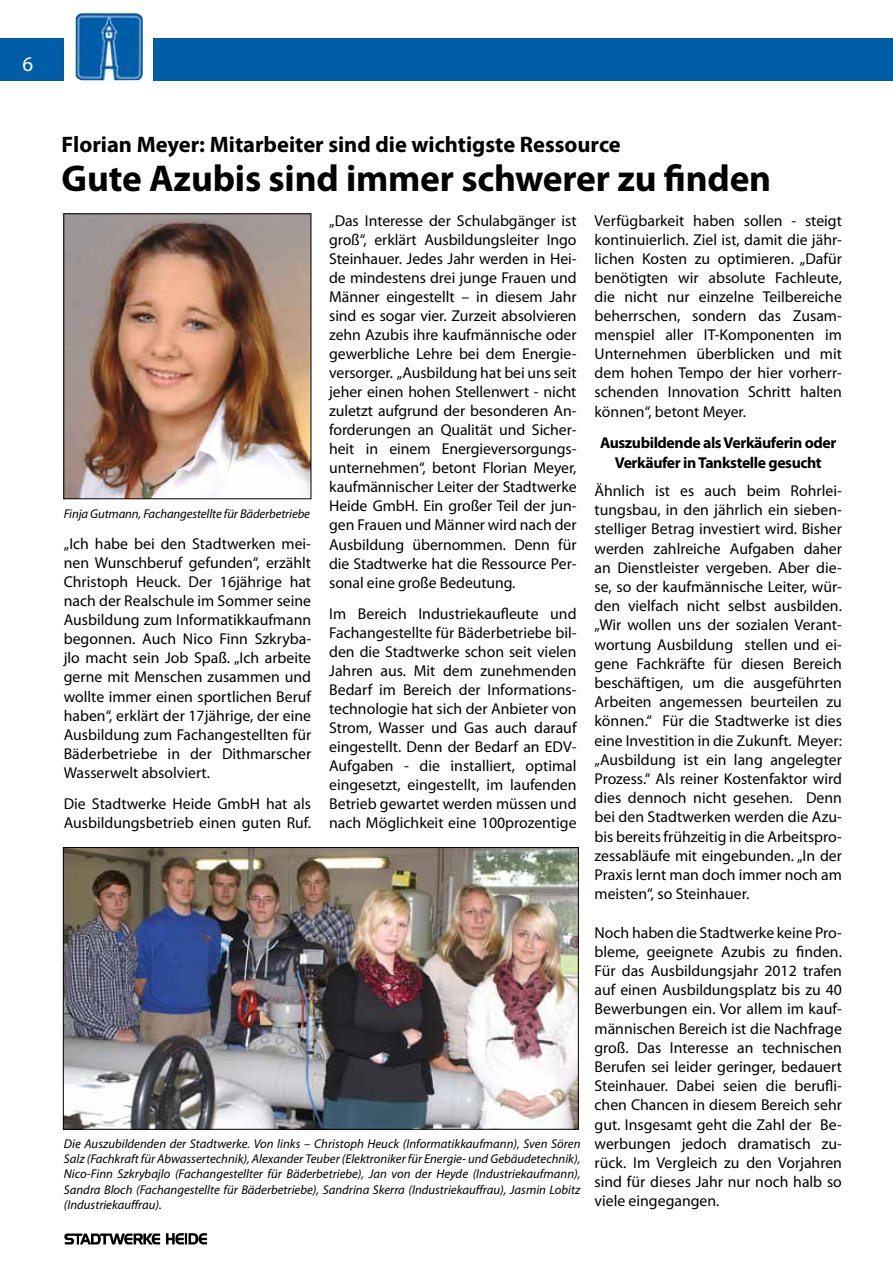
<style>
.page{position:relative;width:893px;height:1263px;background:#fff}
.page>*{position:absolute;margin:0;border:0;box-sizing:border-box;transform-origin:0 0}
.t1{font:700 37.5px "Myriad Pro";letter-spacing:-.005em;color:#000}
.t2{font:700 22.5px "Myriad Pro";color:#000}
.t3{font:21px "Myriad Pro";color:#fff}
.t4{font:15.75px/19px "Myriad Pro";color:#000;text-align:justify}
.t5{font:700 15.75px/19.5px "Myriad Pro";letter-spacing:-.025em;color:#000;text-align:center}
.t6{font:italic 12.75px/15.3px "Myriad Pro";letter-spacing:-.01em;color:#000;text-align:justify}
</style>
<div class="page">
<div style="left:153px;top:38px;width:740px;height:43px;background:#005ea8"></div>
<div style="left:0;top:38px;width:64px;height:43px;background:#005ea8"></div>
<img style="left:76px;top:13px;width:67px;height:67px">
<img style="left:64px;top:1233px;width:144px;height:12px">
<img style="left:66px;top:216px;width:243px;height:281px">
<img style="left:65px;top:849px;width:511px;height:278px">
<div style="left:63px;top:847px;width:515px;height:282px;border:1px solid #000"></div>
<h3 class="t3" style="left:22px;top:51px;width:12px">6</h3>
<h2 class="t2" style="left:62px;top:130px;width:561px">Florian Meyer: Mitarbeiter sind die wichtigste Ressource</h2>
<h1 class="t1" style="left:62px;top:154px;width:711px">Gute Azubis sind immer schwerer zu finden</h1>
<p class="t6" style="left:64px;top:506px;width:248px">Finja Gutmann, Fachangestellte für Bäderbetriebe</p>
<p class="t4" style="left:64px;top:534px;width:249px">„Ich habe bei den Stadtwerken mei&shy;nen Wunschberuf gefunden“, erzählt Christoph Heuck. Der 16jährige hat nach der Realschule im Sommer seine Ausbildung zum Informatikkaufmann begonnen. Auch Nico Finn Szkryba&shy;jlo macht sein Job Spaß. „Ich arbeite gerne mit Menschen zusammen und wollte immer einen sportlichen Beruf haben“, erklärt der 17jährige, der eine Ausbildung zum Fachangestellten für Bäderbetriebe in der Dithmarscher Wasserwelt absolviert.</p>
<p class="t4" style="left:64px;top:794px;width:249px">Die Stadtwerke Heide GmbH hat als<br>Ausbildungsbetrieb einen guten Ruf.</p>
<p class="t4" style="left:329px;top:210px;width:249px">„Das Interesse der Schulabgänger ist groß“, erklärt Ausbildungsleiter Ingo Steinhauer. Jedes Jahr werden in Hei&shy;de mindestens drei junge Frauen und Männer eingestellt – in diesem Jahr sind es sogar vier. Zurzeit absolvieren zehn Azubis ihre kaufmännische oder gewerbliche Lehre bei dem Energie&shy;versorger. „Ausbildung hat bei uns seit jeher einen hohen Stellenwert - nicht zuletzt aufgrund der besonderen An&shy;forderungen an Qualität und Sicher&shy;heit in einem Energieversorgungs&shy;unternehmen“, betont Florian Meyer, kaufmännischer Leiter der Stadtwerke Heide GmbH. Ein großer Teil der jun&shy;gen Frauen und Männer wird nach der Ausbildung übernommen. Denn für die Stadtwerke hat die Ressource Per&shy;sonal eine große Bedeutung.</p>
<p class="t4" style="left:329px;top:604px;width:249px">Im Bereich Industriekaufleute und Fachangestellte für Bäderbetriebe bil&shy;den die Stadtwerke schon seit vielen Jahren aus. Mit dem zunehmenden Bedarf im Bereich der Informations&shy;technologie hat sich der Anbieter von Strom, Wasser und Gas auch darauf eingestellt. Denn der Bedarf an EDV-Aufgaben - die installiert, optimal eingesetzt, eingestellt, im laufenden Betrieb gewartet werden müssen und nach Möglichkeit eine 100prozentige</p>
<p class="t6" style="left:64px;top:1136px;width:518px">Die Auszubildenden der Stadtwerke. Von links – Christoph Heuck (Informatikkaufmann), Sven Sören Salz (Fachkraft für Abwassertechnik), Alexander Teuber (Elektroniker für Energie- und Gebäudetechnik), Nico-Finn Szkrybajlo (Fachangestellter für Bäderbetriebe), Jan von der Heyde (Industriekaufmann), Sandra Bloch (Fachangestellte für Bäderbetriebe), Sandrina Skerra (Industriekauffrau), Jasmin Lobitz (Industriekauffrau).</p>
<p class="t4" style="left:595px;top:211px;width:249px">Verfügbarkeit haben sollen - steigt kontinuierlich. Ziel ist, damit die jähr&shy;lichen Kosten zu optimieren. „Dafür benötigten wir absolute Fachleute, die nicht nur einzelne Teilbereiche beherrschen, sondern das Zusam&shy;menspiel aller IT-Komponenten im Unternehmen überblicken und mit dem hohen Tempo der hier vorherr&shy;schenden Innovation Schritt halten können“, betont Meyer.</p>
<p class="t5" style="left:600px;top:433px;width:238px">Auszubildende als Verkäuferin oder<br>Verkäufer in Tankstelle gesucht</p>
<p class="t4" style="left:595px;top:481px;width:249px">Ähnlich ist es auch beim Rohrlei&shy;tungsbau, in den jährlich ein sieben&shy;stelliger Betrag investiert wird. Bisher werden zahlreiche Aufgaben daher an Dienstleister vergeben. Aber die&shy;se, so der kaufmännische Leiter, wür&shy;den vielfach nicht selbst ausbilden. „Wir wollen uns der sozialen Verant&shy;wortung Ausbildung stellen und ei&shy;gene Fachkräfte für diesen Bereich beschäftigen, um die ausgeführten Arbeiten angemessen beurteilen zu können.“ Für die Stadtwerke ist dies eine Investition in die Zukunft. Meyer: „Ausbildung ist ein lang angelegter Prozess.“ Als reiner Kostenfaktor wird dies dennoch nicht gesehen. Denn bei den Stadtwerken werden die Azu&shy;bis bereits frühzeitig in die Arbeitspro&shy;zessabläufe mit eingebunden. „In der Praxis lernt man doch immer noch am meisten“, so Steinhauer.</p>
<p class="t4" style="left:595px;top:922px;width:249px">Noch haben die Stadtwerke keine Pro&shy;bleme, geeignete Azubis zu finden.<br>Für das Ausbildungsjahr 2012 trafen auf einen Ausbildungsplatz bis zu 40<br>Bewerbungen ein. Vor allem im kauf&shy;männischen Bereich ist die Nachfrage groß. Das Interesse an technischen Berufen sei leider geringer, bedauert Steinhauer. Dabei seien die berufli&shy;chen Chancen in diesem Bereich sehr gut. Insgesamt geht die Zahl der Be&shy;werbungen jedoch dramatisch zu&shy;rück. Im Vergleich zu den Vorjahren sind für dieses Jahr nur noch halb so viele eingegangen.</p>
</div>
